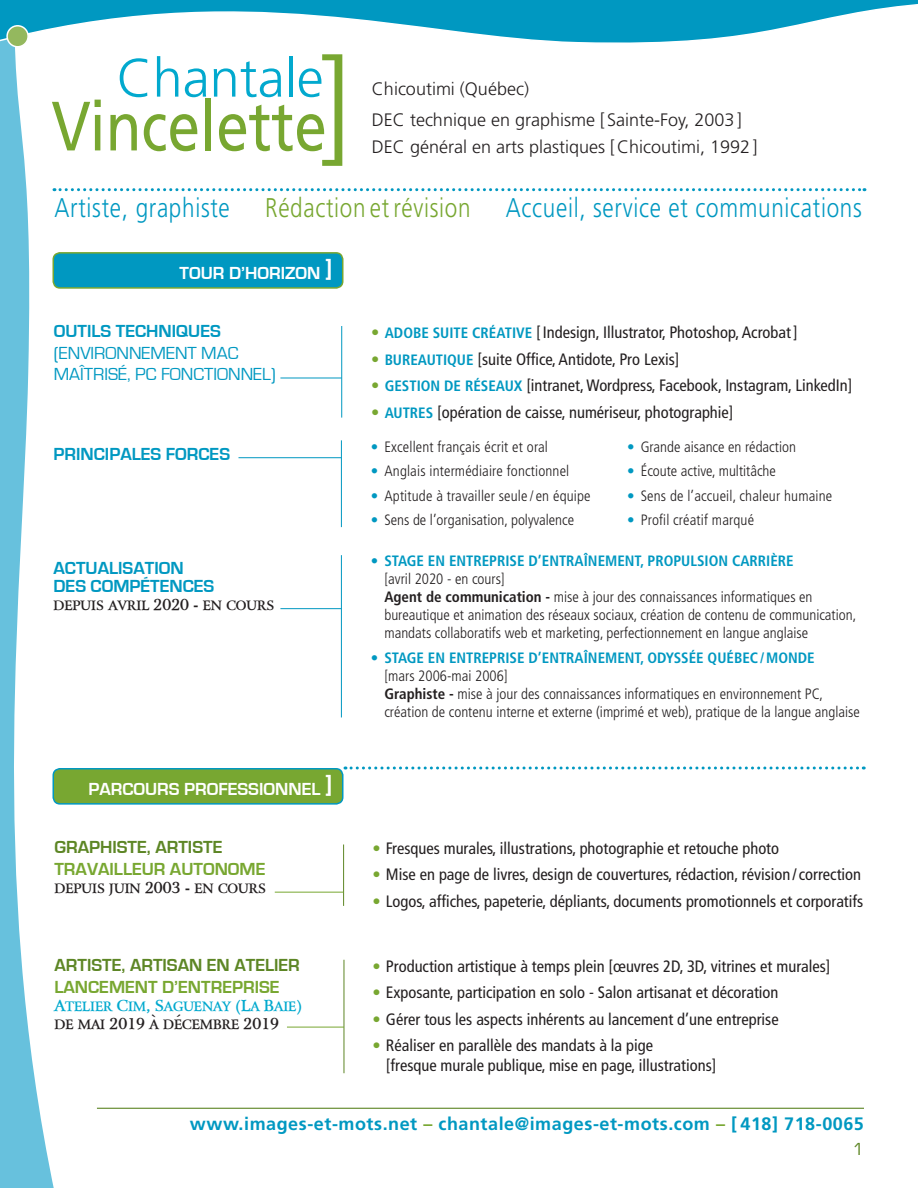
<style>
.page{position:relative;width:918px;height:1188px;background:#fff}
.page>*{position:absolute;margin:0;border:0;box-sizing:border-box;transform-origin:0 0}
.t1{font:300 124.5px "Frutiger";color:#78a731}
.t2{font:69.6px "Frutiger";color:#78a731;scale:.84 1}
.t3{font:300 54px "Frutiger";color:#02a9ce}
.t4{font:300 27px "Frutiger";letter-spacing:.03em;color:#0098c1;scale:.83 1}
.t5{font:300 27px "Frutiger";letter-spacing:.03em;color:#78a731;scale:.83 1}
.t6{font:300 18px/31.5px "Frutiger";color:#231f20}
.t7{font:700 18px "Frutiger";letter-spacing:.03em;color:#0098c1}
.t8{font:700 18px/18px "Eurostile";color:#0098c1}
.t9{font:700 18px "Eurostile";color:#5d8625}
.t10{font:700 18px "Eurostile";color:#78a731}
.t11{font:18px/21.6px "Eurostile";color:#0098c1}
.t12{font:700 18px "Eurostile";color:#fff}
.t13{font:18px "Eurostile";color:#5d8625}
.t14{font:condensed 16.5px/19.8px "Frutiger";color:#231f20}
.t15{font:300 condensed 15px/18px "Frutiger";color:#231f20}
.t16{font:12.75px/18px "Array Bold SC850";color:#02a9ce}
.t17{font:12.75px "Array Bold SC850";color:#231f20}
.s1{color:#78a731}
.s2{font-weight:700;font-size:15px;color:#0098c1}
.s3{color:#0098c1}
.s4{font-size:15px}
.s5{color:#231f20}
.s6{font-size:15px;color:#231f20}
.s7{font-weight:700;color:#0098c1}
.s8{font-weight:700}
</style>
<div class="page">
<hr style="left:97px;top:1108px;width:767px;height:1px;background:#5d8625">
<svg style="left:55px;top:188px;width:810px;height:3px"></svg>
<svg style="left:0;top:48px;width:55px;height:1140px"></svg>
<svg style="left:0;top:0;width:918px;height:48px"></svg>
<div style="left:7px;top:26px;width:21px;height:21px;background:#94b85e;border-radius:50%"></div>
<div style="left:6px;top:25px;width:23px;height:23px;border:2px solid #fff;border-radius:50%"></div>
<hr style="left:343px;top:845px;width:1px;height:61px;background:#5d8625">
<hr style="left:275px;top:892px;width:69px;height:1px;background:#78a731">
<hr style="left:344px;top:960px;width:1px;height:113px;background:#5d8625">
<hr style="left:287px;top:1027px;width:57px;height:1px;background:#78a731">
<hr style="left:341px;top:326px;width:1px;height:92px;background:#0098c1">
<hr style="left:280px;top:378px;width:62px;height:1px;background:#0098c1">
<hr style="left:341px;top:440px;width:1px;height:87px;background:#0098c1">
<hr style="left:238px;top:457px;width:103px;height:1px;background:#0098c1">
<div style="left:53px;top:253px;width:290px;height:35px;background:#0098c1;border-radius:7px"></div>
<div style="left:52px;top:252px;width:292px;height:37px;border:2px solid #78a731;border-radius:7px"></div>
<div style="left:53px;top:769px;width:290px;height:35px;background:#78a731;border-radius:7px"></div>
<div style="left:52px;top:768px;width:292px;height:37px;border:2px solid #0098c1;border-radius:7px"></div>
<svg style="left:345px;top:767px;width:519px;height:3px"></svg>
<hr style="left:341px;top:555px;width:1px;height:162px;background:#0098c1">
<hr style="left:280px;top:608px;width:61px;height:1px;background:#0098c1">
<h3 class="t3" style="left:117px;top:47px;width:209px">Chantale</h3>
<h1 class="t1" style="left:316px;top:35px;width:36px">]</h1>
<h3 class="t4" style="left:55px;top:193px;width:213px">Artiste, graphiste</h3>
<h3 class="t5" style="left:265px;top:193px;width:249px">Rédaction et révision</h3>
<h3 class="t4" style="left:506px;top:193px;width:430px">Accueil, service et communications</h3>
<p class="t6" style="left:372px;top:73px;width:371px">Chicoutimi (Québec)<br>DEC technique en graphisme [ Sainte-Foy, 2003]</p>
<p class="t6" style="left:372px;top:132px;width:387px">DEC général en arts plastiques [Chicoutimi, 1992]</p>
<h2 class="t2" style="left:52px;top:85px;width:329px">Vincelette</h2>
<p class="t12" style="left:180px;top:263px;width:154px">TOUR D’HORIZON <sup>]</sup></p>
<p class="t8" style="left:54px;top:323px;width:168px">OUTILS TECHNIQUES</p>
<p class="t11" style="left:54px;top:342px;width:223px">(ENVIRONNEMENT MAC<br>MAÎTRISÉ, PC FONCTIONNEL)</p>
<p class="t14" style="left:371px;top:323px;width:428px"><span class="s1">•</span> <span class="s2">ADOBE SUITE CRÉATIVE</span> [Indesign, Illustrator, Photoshop, Acrobat]</p>
<p class="t14" style="left:371px;top:349px;width:310px"><span class="s1">•</span> <span class="s2">BUREAUTIQUE</span> [suite Office, Antidote, Pro Lexis]</p>
<p class="t14" style="left:371px;top:376px;width:483px"><span class="s1">•</span> <span class="s2">GESTION DE RÉSEAUX</span> [intranet,Wordpress, Facebook, Instagram, LinkedIn]</p>
<p class="t14" style="left:371px;top:403px;width:364px"><span class="s1">•</span> <span class="s2">AUTRES</span> [opération de caisse, numériseur, photographie]</p>
<p class="t8" style="left:54px;top:445px;width:178px">PRINCIPALES FORCES</p>
<p class="t15" style="left:371px;top:438px;width:179px"><span class="s3">•</span> Excellent français écrit et oral</p>
<p class="t15" style="left:371px;top:462px;width:200px"><span class="s3">•</span> Anglais intermédiaire fonctionnel</p>
<p class="t15" style="left:371px;top:487px;width:221px"><span class="s3">•</span> Aptitude à travailler seule / en équipe</p>
<p class="t15" style="left:371px;top:511px;width:205px"><span class="s3">•</span> Sens de l’organisation, polyvalence</p>
<p class="t15" style="left:627px;top:438px;width:170px"><span class="s3">•</span> Grande aisance en rédaction</p>
<p class="t15" style="left:627px;top:462px;width:150px"><span class="s3">•</span> Écoute active, multitâche</p>
<p class="t15" style="left:627px;top:487px;width:207px"><span class="s3">•</span> Sens de l’accueil, chaleur humaine</p>
<p class="t15" style="left:627px;top:511px;width:128px"><span class="s3">•</span> Profil créatif marqué</p>
<p class="t8" style="left:54px;top:560px;width:162px">ACTUALISATION<br>DES COMPÉTENCES</p>
<p class="t17" style="left:54px;top:594px;width:222px">DEPUIS AVRIL <span class="s4">2020 -</span> EN COURS</p>
<p class="t12" style="left:88px;top:779px;width:245px">PARCOURS PROFESSIONNEL <sup>]</sup></p>
<p class="t9" style="left:54px;top:838px;width:169px">GRAPHISTE, ARTISTE</p>
<p class="t10" style="left:54px;top:859px;width:212px">TRAVAILLEUR AUTONOME</p>
<p class="t17" style="left:54px;top:877px;width:213px">DEPUIS JUIN <span class="s4">2003 -</span> EN COURS</p>
<p class="t9" style="left:54px;top:956px;width:247px">ARTISTE, ARTISAN EN ATELIER</p>
<p class="t10" style="left:54px;top:977px;width:227px">LANCEMENT D’ENTREPRISE</p>
<p class="t16" style="left:54px;top:996px;width:249px"><span class="s4">A</span>TELIER <span class="s4">C</span>IM<span class="s4">, S</span>AGUENAY <span class="s4">(L</span>A <span class="s4">B</span>AIE<span class="s4">)<br></span><span class="s5">DE MAI</span> <span class="s6">2019</span> <span class="s5">À DÉCEMBRE</span> <span class="s6">2019</span></p>
<p class="t15" style="left:384px;top:552px;width:473px;text-indent:-13px"><span class="s3">•</span> <span class="s7">STAG E EN ENTREPRISE D’ENTRAÎNEMENT, PROPULSION CARRIÈRE<br></span>[avril 2020 - en cours]<br><span class="s8">AGENT DE COMMUNICATION -</span> mise à jour des connaissances informatiques en bureautique et animation des réseaux sociaux, création de contenu de communication, mandats collaboratifs web et marketing, perfectionnement en langue anglaise</p>
<p class="t15" style="left:384px;top:649px;width:477px;text-indent:-14px"><span class="s3">•</span> <span class="s7">STAGE EN ENTREPRISE D’ENTRAÎNEMENT, ODYSSÉE QUÉBEC/ MONDE<br></span>[mars 2006-mai 2006]<br><span class="s8">GRAPHISTE -</span> mise à jour des connaissances informatiques en environnement PC, création de contenu interne et externe (imprimé et web), pratique de la langue anglaise</p>
<p class="t14" style="left:372px;top:838px;width:408px"><span class="s1">•</span> Fresques murales, illustrations, photographie et retouche photo</p>
<p class="t14" style="left:372px;top:865px;width:490px"><span class="s1">•</span> Mise en page de livres, design de couvertures, rédaction, révision /correction</p>
<p class="t14" style="left:372px;top:891px;width:492px"><span class="s1">•</span> Logos, affiches, papeterie, dépliants, documents promotionnels et corporatifs</p>
<p class="t14" style="left:372px;top:956px;width:460px"><span class="s1">•</span> Production artistique à temps plein [œuvres 2D, 3D, vitrines et murales]</p>
<p class="t14" style="left:372px;top:983px;width:407px"><span class="s1">•</span> Exposante, participation en solo - Salon artisanat et décoration</p>
<p class="t14" style="left:372px;top:1009px;width:408px"><span class="s1">•</span> Gérer tous les aspects inhérents au lancement d’une entreprise</p>
<p class="t14" style="left:386px;top:1036px;width:332px;text-indent:-13px"><span class="s1">•</span> Réaliser en parallèle des mandats à la pige<br>[fresque murale publique, mise en page, illustrations]</p>
<p class="t7" style="left:190px;top:1114px;width:676px">www.images-et-mots.net <span class="s1">–</span> chantale@images-et-mots.com <span class="s1">–</span> [ 418] 718-0065</p>
<p class="t13" style="left:853px;top:1139px;width:13px">1</p>
</div>
